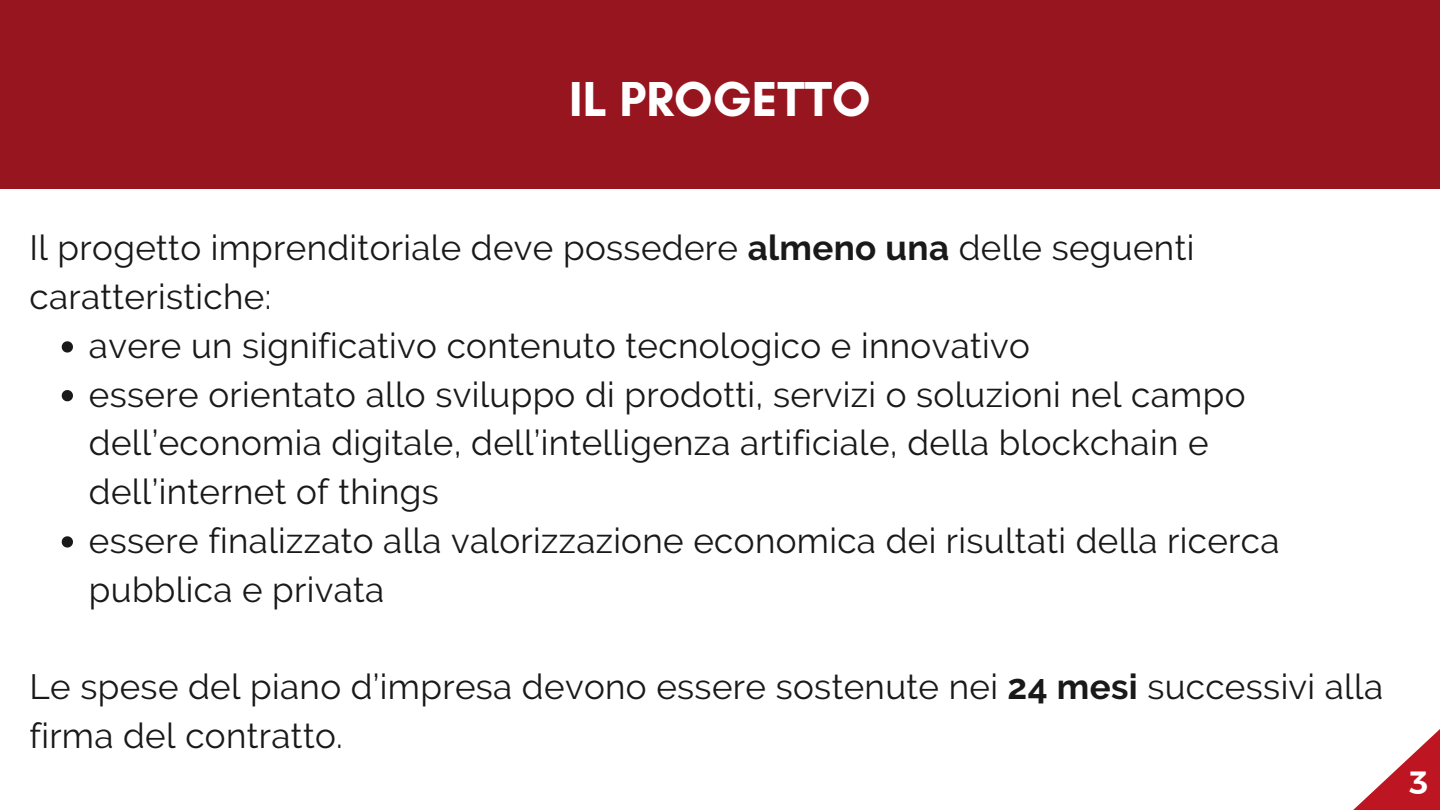
<style>
.page{position:relative;width:1440px;height:810px;background:#96151f}
.page>*{position:absolute;margin:0;border:0;box-sizing:border-box;transform-origin:0 0}
.t1{font:700 50px "Glacial Indifference";color:#fff}
.t2{font:35px/48.8px "Raleway";letter-spacing:.01em;color:#191919}
.t3{font:700 32px "Kief Montaser Semi";color:#fff}
.s1{font-weight:700}
</style>
<div class="page">
<div style="left:0;top:189px;width:1440px;height:621px;background:#fff"></div>
<svg style="left:62px;top:341px;width:11px;height:12px"></svg>
<svg style="left:62px;top:390px;width:11px;height:11px"></svg>
<svg style="left:62px;top:536px;width:11px;height:12px"></svg>
<svg style="left:1353px;top:729px;width:87px;height:81px"></svg>
<h1 class="t1" style="left:569px;top:69px;width:303px">IL PROGETTO</h1>
<p class="t2" style="left:29px;top:224px;width:1166px">Il progetto imprenditoriale deve possedere <span class="s1">almeno una</span> delle seguenti caratteristiche:</p>
<p class="t2" style="left:89px;top:321px;width:943px">avere un significativo contenuto tecnologico e innovativo</p>
<p class="t2" style="left:89px;top:370px;width:1158px">essere orientato allo sviluppo di prodotti, servizi o soluzioni nel campo dell’economia digitale, dell’intelligenza artificiale, della blockchain e dell’internet of things</p>
<p class="t2" style="left:89px;top:516px;width:1192px">essere finalizzato alla valorizzazione economica dei risultati della ricerca pubblica e privata</p>
<p class="t2" style="left:29px;top:662px;width:1355px">Le spese del piano d’impresa devono essere sostenute nei <span class="s1">24 mesi</span> successivi alla firma del contratto.</p>
<p class="t3" style="left:1409px;top:763px;width:21px">3</p>
</div>
